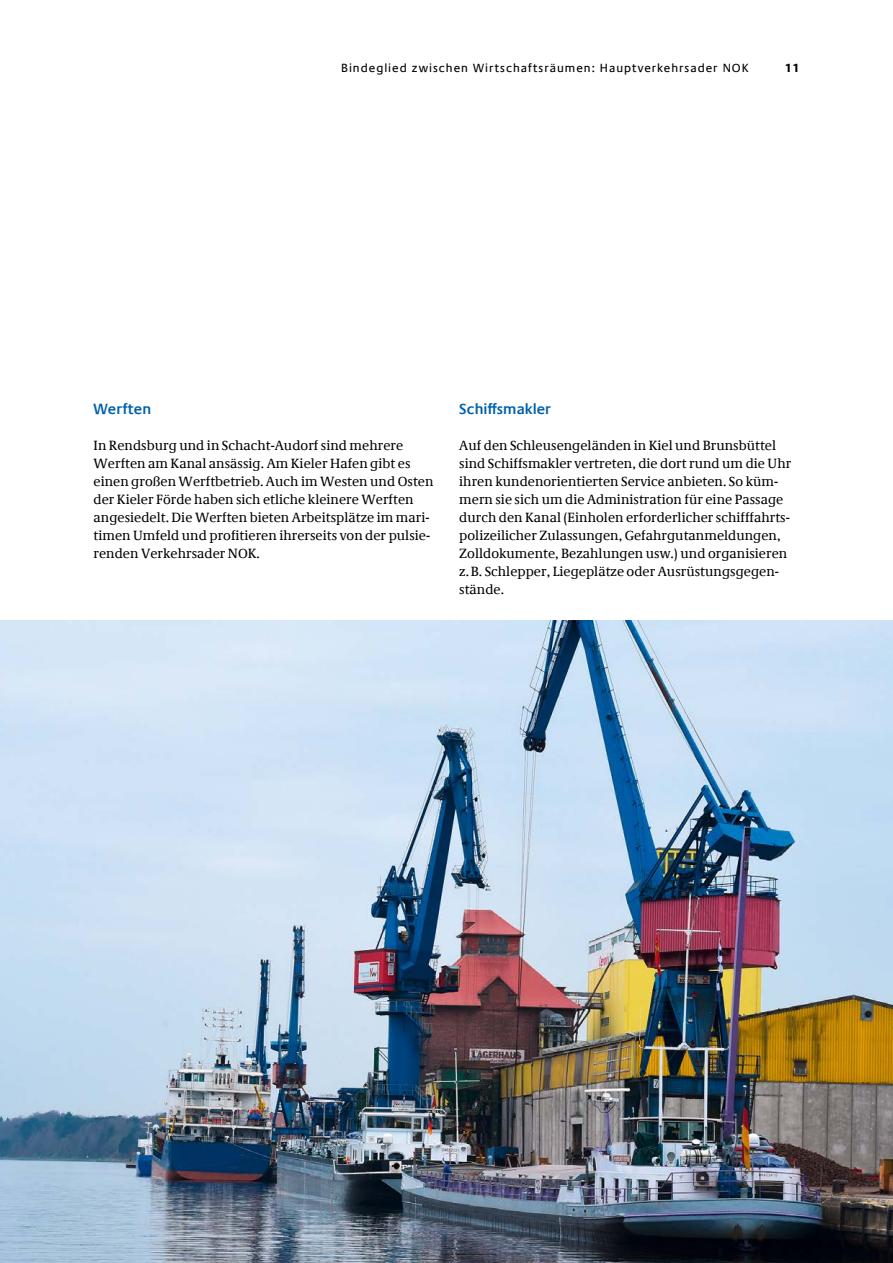
<style>
.page{position:relative;width:893px;height:1263px;background:#fff}
.page>*{position:absolute;margin:0;border:0;box-sizing:border-box;transform-origin:0 0}
.Fließtext{font:600 15px "Praxis Com";letter-spacing:.005em;color:#0061ad}
.Zwischenüberschrift{font:600 15px "Praxis Com";letter-spacing:.005em;color:#0061ad}
.Fließtext-2{font:13.5px/18px "Demos Com";letter-spacing:.005em;color:#000}
.Kolumnentitel_rechts{font:12px "Praxis Com";letter-spacing:.08em;color:#000}
.t1{font:700 12px "Praxis Com";color:#000}
</style>
<div class="page">
<img style="left:0;top:621px;width:893px;height:642px">
<p class="Kolumnentitel_rechts" style="left:341px;top:61px;width:409px">Bindeglied zwischen Wirtschaftsräumen: Hauptverkehrsader NOK</p>
<p class="t1" style="left:784px;top:61px;width:17px">11</p>
<p class="Zwischenüberschrift" style="left:94px;top:400px;width:59px">Werften</p>
<p class="Fließtext-2" style="left:94px;top:437px;width:341px">In Rendsburg und in Schacht-Audorf sind mehrere Werften am Kanal ansässig. Am Kieler Hafen gibt es einen großen Werftbetrieb. Auch im Westen und Osten der Kieler Förde haben sich etliche kleinere Werften angesiedelt. Die Werften bieten Arbeitsplätze im mari&shy;timen Umfeld und profitieren ihrerseits von der pulsie&shy;renden Verkehrsader NOK.</p>
<p class="Fließtext" style="left:459px;top:400px;width:93px">Schiffsmakler</p>
<p class="Fließtext-2" style="left:459px;top:437px;width:333px">Auf den Schleusengeländen in Kiel und Brunsbüttel sind Schiffsmakler vertreten, die dort rund um die Uhr ihren kundenorientierten Service anbieten. So küm&shy;mern sie sich um die Administration für eine Passage durch den Kanal (Einholen erforderlicher schifffahrts&shy;polizeilicher Zulassungen, Gefahrgutanmeldungen, Zolldokumente, Bezahlungen usw.) und organisieren z.B. Schlepper, Liegeplätze oder Ausrüstungsgegen&shy;stände.</p>
</div>
